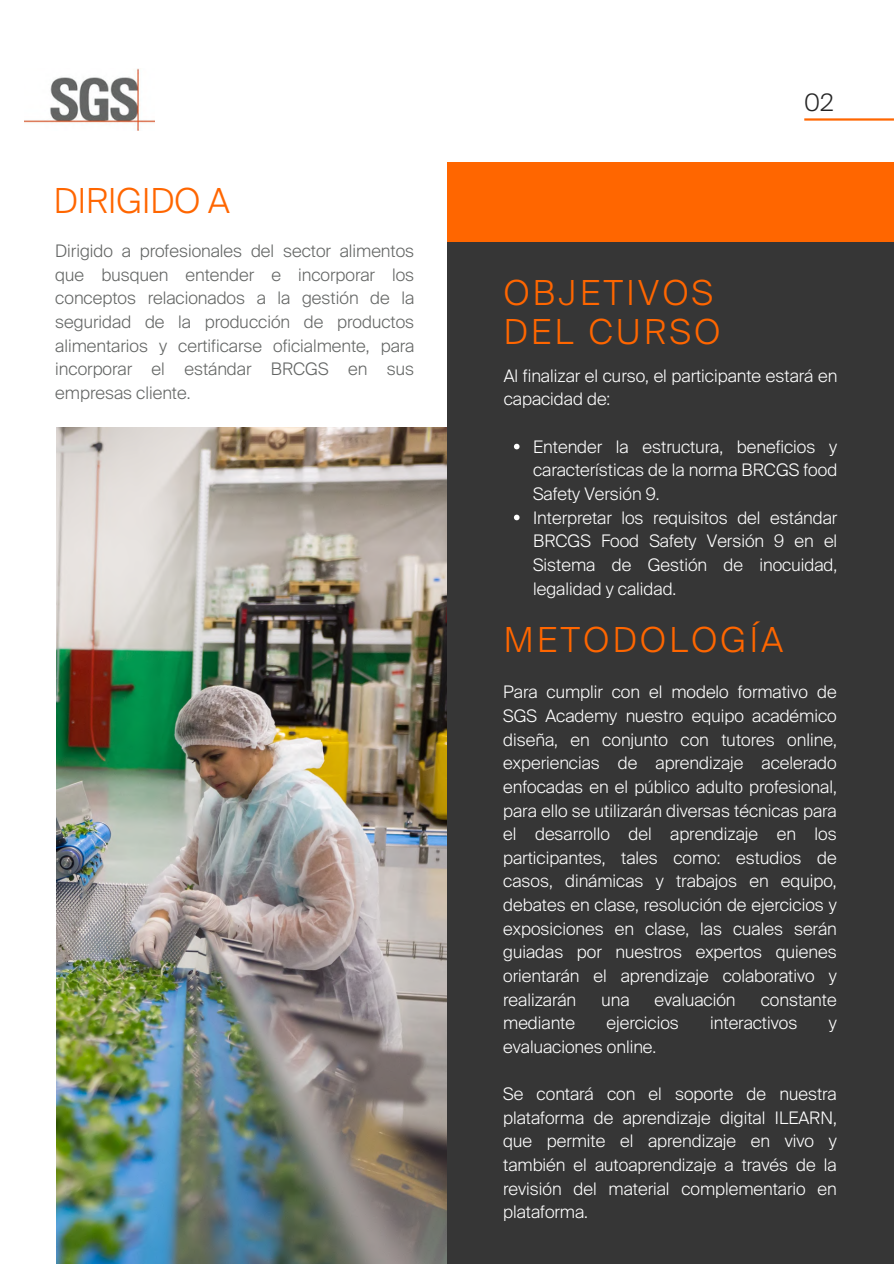
<style>
.page{position:relative;width:894px;height:1264px;background:#fff}
.page>*{position:absolute;margin:0;border:0;box-sizing:border-box;transform-origin:0 0}
.t1{font:300 34.5px/39.3px "Suisse Intl";letter-spacing:.1em;color:#f60}
.t2{font:300 34.5px "Suisse Intl";color:#f60}
.t3{font:300 24px "Suisse Intl";color:#252525}
.t4{font:300 17.25px/23.7px "Suisse Intl";color:#fff;text-align:justify}
.t5{font:300 17.25px/23.7px "Suisse Intl";color:#646665;text-align:justify}
</style>
<div class="page">
<hr style="left:804px;top:118px;width:89px;height:3px;background:#f60">
<img style="left:57px;top:427px;width:390px;height:836px">
<div style="left:446px;top:163px;width:447px;height:79px;background:#f60"></div>
<div style="left:447px;top:242px;width:446px;height:1021px;background:#363636"></div>
<img style="left:25px;top:68px;width:129px;height:62px">
<svg style="left:513px;top:444px;width:6px;height:5px"></svg>
<svg style="left:513px;top:514px;width:6px;height:6px"></svg>
<h1 class="t2" style="left:54px;top:179px;width:177px">DIRIGIDO A</h1>
<h1 class="t5" style="left:55px;top:239px;width:360px">Dirigido a profesionales del sector alimentos que busquen entender e incorporar los conceptos relacionados a la gestión de la seguridad de la producción de productos alimentarios y certificarse oficialmente, para incorporar el estándar BRCGS en sus empresas cliente.</h1>
<p class="t3" style="left:804px;top:87px;width:31px">02</p>
<p class="t1" style="left:503px;top:273px;width:218px">OBJETIVOS<br>DEL CURSO</p>
<p class="t4" style="left:503px;top:364px;width:335px">Al finalizar el curso, el participante estará en capacidad de:</p>
<p class="t4" style="left:533px;top:435px;width:305px">Entender la estructura, beneficios y características de la norma BRCGS food Safety Versión 9.</p>
<h1 class="t4" style="left:533px;top:506px;width:305px">Interpretar los requisitos del estándar BRCGS Food Safety Versión 9 en el Sistema de Gestión de inocuidad, legalidad y calidad.</h1>
<p class="t1" style="left:503px;top:621px;width:281px">METODOLOGÍA</p>
<p class="t4" style="left:503px;top:680px;width:335px">Para cumplir con el modelo formativo de SGS Academy nuestro equipo académico diseña, en conjunto con tutores online, experiencias de aprendizaje acelerado enfocadas en el público adulto profesional, para ello se utilizarán diversas técnicas para el desarrollo del aprendizaje en los participantes, tales como: estudios de casos, dinámicas y trabajos en equipo, debates en clase, resolución de ejercicios y exposiciones en clase, las cuales serán guiadas por nuestros expertos quienes orientarán el aprendizaje colaborativo y realizarán</p>
<p class="t4" style="left:601px;top:987px;width:30px">una</p>
<p class="t4" style="left:654px;top:987px;width:82px">evaluación</p>
<p class="t4" style="left:760px;top:987px;width:77px">constante</p>
<p class="t4" style="left:503px;top:1011px;width:73px">mediante</p>
<p class="t4" style="left:606px;top:1011px;width:74px">ejercicios</p>
<p class="t4" style="left:710px;top:1011px;width:89px">interactivos</p>
<p class="t4" style="left:828px;top:1011px;width:10px">y</p>
<p class="t4" style="left:503px;top:1035px;width:154px">evaluaciones online.</p>
<p class="t4" style="left:503px;top:1082px;width:335px">Se contará con el soporte de nuestra plataforma de aprendizaje digital ILEARN, que permite el aprendizaje en vivo y también el autoaprendizaje a través de la revisión del material complementario en plataforma.</p>
</div>
